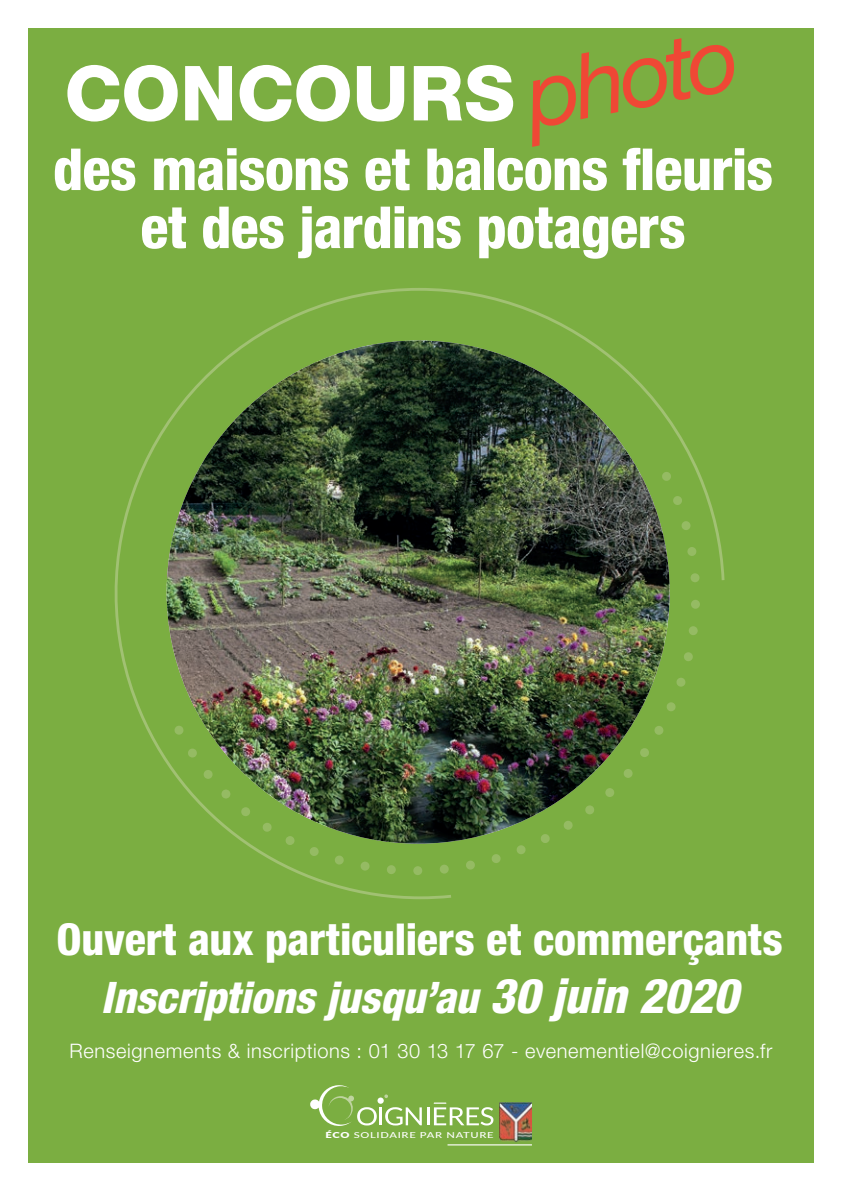
<style>
.page{position:relative;width:842px;height:1191px;background:#fff}
.page>*{position:absolute;margin:0;border:0;box-sizing:border-box;transform-origin:0 0}
.t1{font:italic 90px "Helvetica Neue LT Std";color:#ef4835}
.t2{font:800 76px "Helvetica Neue LT Std";letter-spacing:-.005em;color:#fff}
.t3{font:800 condensed 58px/58px "Helvetica Neue LT Std";letter-spacing:-.01em;color:#fff;text-align:center}
.t4{font:800 condensed 44px "Helvetica Neue LT Std";color:#fff}
.t5{font:italic 800 condensed 43.6px "Helvetica Neue LT Std";color:#fff}
.t6{font:300 20px "Helvetica Neue LT Std";letter-spacing:.03em;color:#fff}
.t7{font:500 8.2px "Lato";letter-spacing:.065em;color:#fff;scale:1.36 1}
.s1{font-size:48px}
.s2{font-weight:900}
</style>
<div class="page">
<div style="left:28px;top:28px;width:786px;height:1134px;background:#7bae41"></div>
<hr style="left:379px;top:1107px;width:3px;height:18px;background:#fff">
<svg style="left:385px;top:1107px;width:37px;height:18px"></svg>
<hr style="left:427px;top:1107px;width:3px;height:18px;background:#fff">
<svg style="left:434px;top:1102px;width:59px;height:23px"></svg>
<hr style="left:447px;top:1144px;width:85px;height:1px;background:#fff">
<div style="left:377px;top:1097px;width:7px;height:6px;background:#fff;border-radius:50%"></div>
<svg style="left:384px;top:1094px;width:4px;height:4px"></svg>
<svg style="left:310px;top:1085px;width:67px;height:41px"></svg>
<img style="left:499px;top:1102px;width:33px;height:40px">
<svg style="left:114px;top:288px;width:610px;height:611px"></svg>
<svg style="left:187px;top:843px;width:339px;height:32px"></svg>
<svg style="left:671px;top:496px;width:29px;height:333px"></svg>
<svg style="left:174px;top:472px;width:497px;height:371px"></svg>
<img style="left:167px;top:340px;width:503px;height:503px;border-radius:251px">
<h1 class="t1" style="left:517px;top:44px;width:216px;rotate:-11deg">photo</h1>
<h2 class="t2" style="left:64px;top:48px;width:452px">CONCOURS</h2>
<h3 class="t3" style="left:53px;top:139px;width:722px">des maisons et balcons fleuris et des jardins potagers</h3>
<h3 class="t4" style="left:56px;top:912px;width:728px">Ouvert aux particuliers et commerçants</h3>
<h3 class="t5" style="left:101px;top:971px;width:639px">Inscriptions jusqu’au <span class="s1">30 juin 2020</span></h3>
<p class="t6" style="left:70px;top:1039px;width:704px">Renseignements &amp; inscriptions : 01 30 13 17 67 - evenementiel@coignieres.fr</p>
<p class="t7" style="left:326px;top:1129px;width:125px"><span class="s2">ÉCO</span> SOLIDAIRE PAR NATURE</p>
</div>
